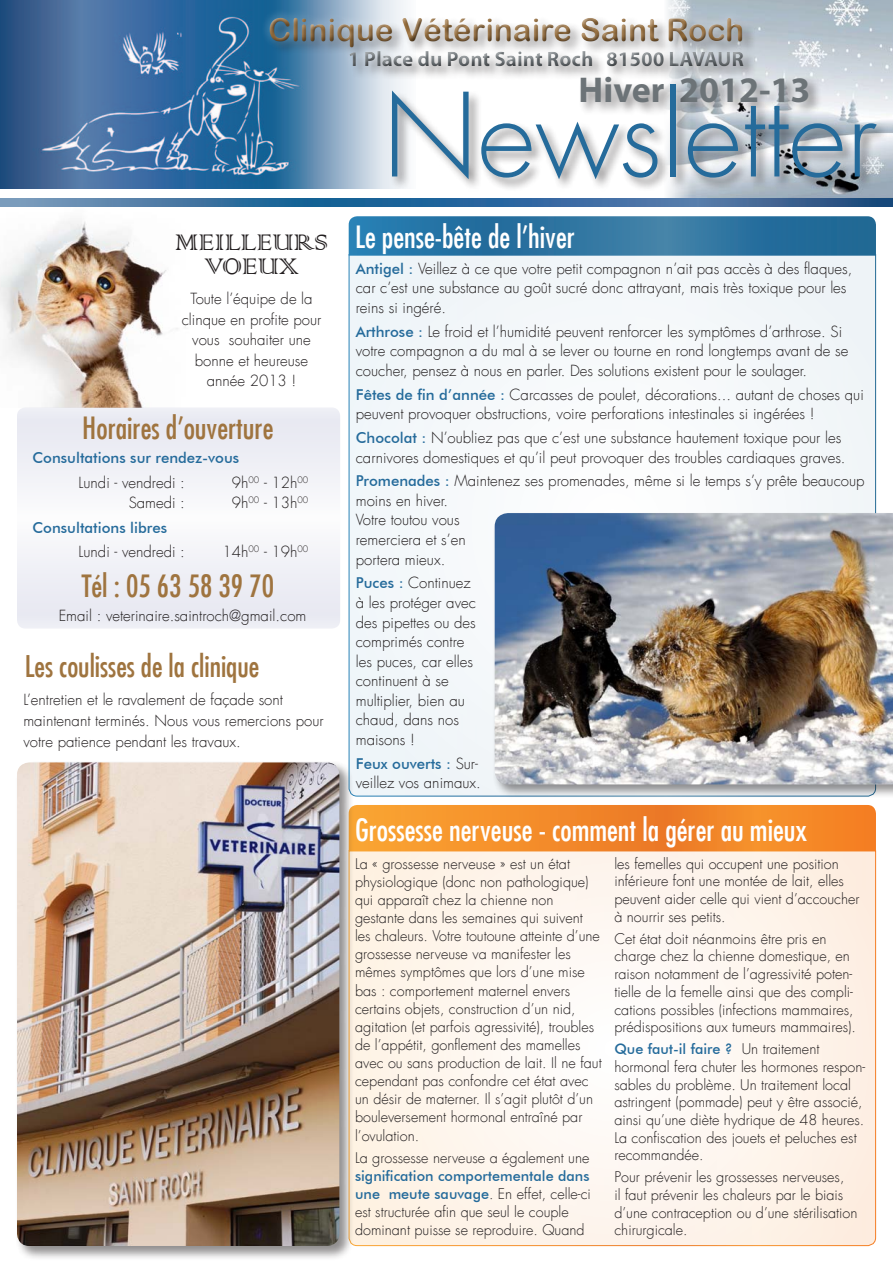
<style>
.page{position:relative;width:893px;height:1263px;background:#fff}
.page>*{position:absolute;margin:0;border:0;box-sizing:border-box;transform-origin:0 0}
.t1{font:300 112.5px "Futura LT";color:#256b9b}
.t2{font:700 36px "Myriad Pro";color:#6c7377}
.t3{font:31.5px "Arial Rounded MT Bold";color:#9f743f}
.t4{font:condensed 30px "Futura LT";color:#fff}
.t5{font:condensed 30px "Futura LT";color:#9f743f}
.t6{font:30px/24px "Colonna";color:#231f20;text-align:center}
.t7{font:condensed 29.25px "Futura LT";color:#9f743f}
.t8{font:700 21px "Myriad Pro";color:#6c7377}
.t9{font:300 15px/19.5px "Futura LT";color:#231f20}
.t10{font:500 15px "Futura BT";color:#256b9b}
.t11{font:300 14.4px/18.1px "Futura LT";color:#231f20}
.t12{font:500 14.4px "Futura BT";color:#256b9b}
.s1{font-family:"Futura BT";font-weight:500;color:#256b9b}
.s2{font-family:"Futura LT";font-weight:300;color:#231f20}
</style>
<div class="page">
<img style="left:0;top:0;width:406px;height:189px">
<img style="left:0;top:221px;width:186px;height:186px">
<div style="left:348px;top:254px;width:528px;height:543px;background:#f3f7fa"></div>
<svg style="left:349px;top:216px;width:527px;height:40px;background:#2e76a2"></svg>
<svg style="left:354px;top:805px;width:522px;height:45px;background:#f38b2a"></svg>
<svg style="left:354px;top:850px;width:522px;height:396px"></svg>
<div style="left:17px;top:407px;width:323px;height:222px;background:#eff0f6;border-radius:9px"></div>
<div style="left:15px;top:760px;width:339px;height:500px;background:#231f20;opacity:.5"></div>
<img style="left:17px;top:762px;width:322px;height:484px">
<img style="left:667px;top:0;width:226px;height:198px">
<div style="left:579px;top:74px;width:244px;height:42px;background:#231f20;opacity:.5"></div>
<div style="left:390px;top:82px;width:500px;height:110px;background:#231f20;opacity:.5"></div>
<div style="left:267px;top:15px;width:490px;height:65px;background:#231f20;opacity:.5"></div>
<div style="left:260px;top:8px;width:492px;height:67px;background:#fff;opacity:.4"></div>
<div style="left:262px;top:10px;width:486px;height:59px;background:#fff;opacity:.75"></div>
<div style="left:266px;top:14px;width:485px;height:60px;background:#231f20;opacity:.75"></div>
<img style="left:0;top:198px;width:893px;height:9px">
<div style="left:492px;top:511px;width:401px;height:288px;background:#231f20;opacity:.5"></div>
<img style="left:495px;top:513px;width:398px;height:271px">
<h3 class="t3" style="left:268px;top:11px;width:477px">Clinique Vétérinaire Saint Roch</h3>
<h3 class="t8" style="left:348px;top:45px;width:398px">1 Place du Pont Saint Roch 81500 LAVAUR</h3>
<h3 class="t6" style="left:175px;top:229px;width:154px">MEILLEURS<br>VOEUX</h3>
<p class="t9" style="left:182px;top:289px;width:141px;line-height:20.5px;text-align:center">Toute l’équipe de la clinque en profite pour vous souhaiter une bonne et heureuse année 2013 !</p>
<h3 class="t5" style="left:82px;top:410px;width:193px">Horaires d’ouverture</h3>
<p class="t10" style="left:32px;top:449px;width:208px">Consultations sur rendez-vous</p>
<p class="t9" style="left:79px;top:473px;width:108px">Lundi - vendredi :</p>
<p class="t9" style="left:232px;top:473px;width:78px">9h<sup>00</sup> - 12h<sup>00</sup></p>
<p class="t9" style="left:129px;top:493px;width:58px">Samedi :</p>
<p class="t9" style="left:232px;top:493px;width:78px">9h<sup>00</sup> - 13h<sup>00</sup></p>
<p class="t10" style="left:32px;top:518px;width:136px">Consultations libres</p>
<p class="t9" style="left:79px;top:542px;width:108px">Lundi - vendredi :</p>
<p class="t9" style="left:223px;top:542px;width:87px">14h<sup>00</sup> - 19h<sup>00</sup></p>
<h3 class="t5" style="left:82px;top:568px;width:194px">Tél : 05 63 58 39 70</h3>
<p class="t9" style="left:59px;top:606px;width:249px">Email : veterinaire.saintroch@gmail.com</p>
<h3 class="t7" style="left:25px;top:649px;width:236px">Les coulisses de la clinique</h3>
<p class="t9" style="left:23px;top:689px;width:302px;line-height:21px">L’entretien et le ravalement de façade sont maintenant terminés. Nous vous remercions pour votre patience pendant les travaux.</p>
<h2 class="t2" style="left:579px;top:66px;width:234px">Hiver 2012-13</h2>
<h1 class="t1" style="left:383px;top:67px;width:496px">Newsletter</h1>
<h3 class="t4" style="left:355px;top:219px;width:221px">Le pense-bête de l’hiver</h3>
<p class="t9" style="left:356px;top:259px;width:498px"><span class="s1">Antigel :</span> Veillez à ce que votre petit compagnon n’ait pas accès à des flaques, car c’est une substance au goût sucré donc attrayant, mais très toxique pour les reins si ingéré.</p>
<p class="t9" style="left:356px;top:322px;width:494px"><span class="s1">Arthrose :</span> Le froid et l’humidité peuvent renforcer les symptômes d’arthrose. Si votre compagnon a du mal à se lever ou tourne en rond longtemps avant de se coucher, pensez à nous en parler. Des solutions existent pour le soulager.</p>
<p class="t9" style="left:356px;top:385px;width:510px"><span class="s1">Fêtes de fin d’année :</span> Carcasses de poulet, décorations... autant de choses qui peuvent provoquer obstructions, voire perforations intestinales si ingérées !</p>
<p class="t9" style="left:356px;top:428px;width:491px"><span class="s1">Chocolat :</span> N’oubliez pas que c’est une substance hautement toxique pour les carnivores domestiques et qu’il peut provoquer des troubles cardiaques graves.</p>
<p class="t9" style="left:356px;top:471px;width:510px"><span class="s1">Promenades :</span> Maintenez ses promenades, même si le temps s’y prête beaucoup moins en hiver.<br>Votre toutou vous<br>remerciera et s’en<br>portera mieux.</p>
<p class="t9" style="left:356px;top:574px;width:122px"><span class="s1">Puces :</span> Continuez à les protéger avec des pipettes ou des comprimés contre les puces, car elles continuent à se multiplier, bien au chaud, dans nos maisons !</p>
<p class="t10" style="left:356px;top:754px;width:124px">Feux ouverts : <span class="s2">Sur-</span></p>
<p class="t9" style="left:356px;top:773px;width:127px">veillez vos animaux.</p>
<h3 class="t4" style="left:355px;top:811px;width:454px">Grossesse nerveuse - comment la gérer au mieux</h3>
<p class="t11" style="left:355px;top:855px;width:248px">La « grossesse nerveuse » est un état physiologique (donc non pathologique) qui apparaît chez la chienne non gestante dans les semaines qui suivent les chaleurs. Votre toutoune atteinte d’une grossesse nerveuse va manifester les mêmes symptômes que lors d’une mise bas : comportement maternel envers certains objets, construction d’un nid, agitation (et parfois agressivité), troubles de l’appétit, gonflement des mamelles avec ou sans production de lait. Il ne faut cependant pas confondre cet état avec un désir de materner. Il s’agit plutôt d’un bouleversement hormonal entraîné par l’ovulation.</p>
<p class="t11" style="left:355px;top:1149px;width:236px">La grossesse nerveuse a également une</p>
<p class="t12" style="left:355px;top:1167px;width:236px">signification comportementale dans</p>
<p class="t11" style="left:355px;top:1185px;width:237px"><span class="s1">une meute sauvage</span>. En effet, celle-ci est structurée afin que seul le couple dominant puisse se reproduire. Quand</p>
<p class="t11" style="left:614px;top:855px;width:247px;line-height:17.7px">les femelles qui occupent une position inférieure font une montée de lait, elles peuvent aider celle qui vient d’accoucher à nourrir ses petits.</p>
<p class="t11" style="left:614px;top:930px;width:243px;line-height:17.7px">Cet état doit néanmoins être pris en charge chez la chienne domestique, en raison notamment de l’agressivité poten&shy;tielle de la femelle ainsi que des compli&shy;cations possibles (infections mammaires, prédispositions aux tumeurs mammaires).</p>
<p class="t12" style="left:614px;top:1040px;width:206px">Que faut-il faire ? <span class="s2">Un traitement</span></p>
<p class="t11" style="left:614px;top:1058px;width:252px;line-height:17.7px">hormonal fera chuter les hormones respon&shy;sables du problème. Un traitement local astringent (pommade) peut y être associé, ainsi qu’une diète hydrique de 48 heures.<br>La confiscation des jouets et peluches est recommandée.</p>
<p class="t11" style="left:614px;top:1168px;width:245px;line-height:17.7px">Pour prévenir les grossesses nerveuses,<br>il faut prévenir les chaleurs par le biais d’une contraception ou d’une stérilisation chirurgicale.</p>
</div>
